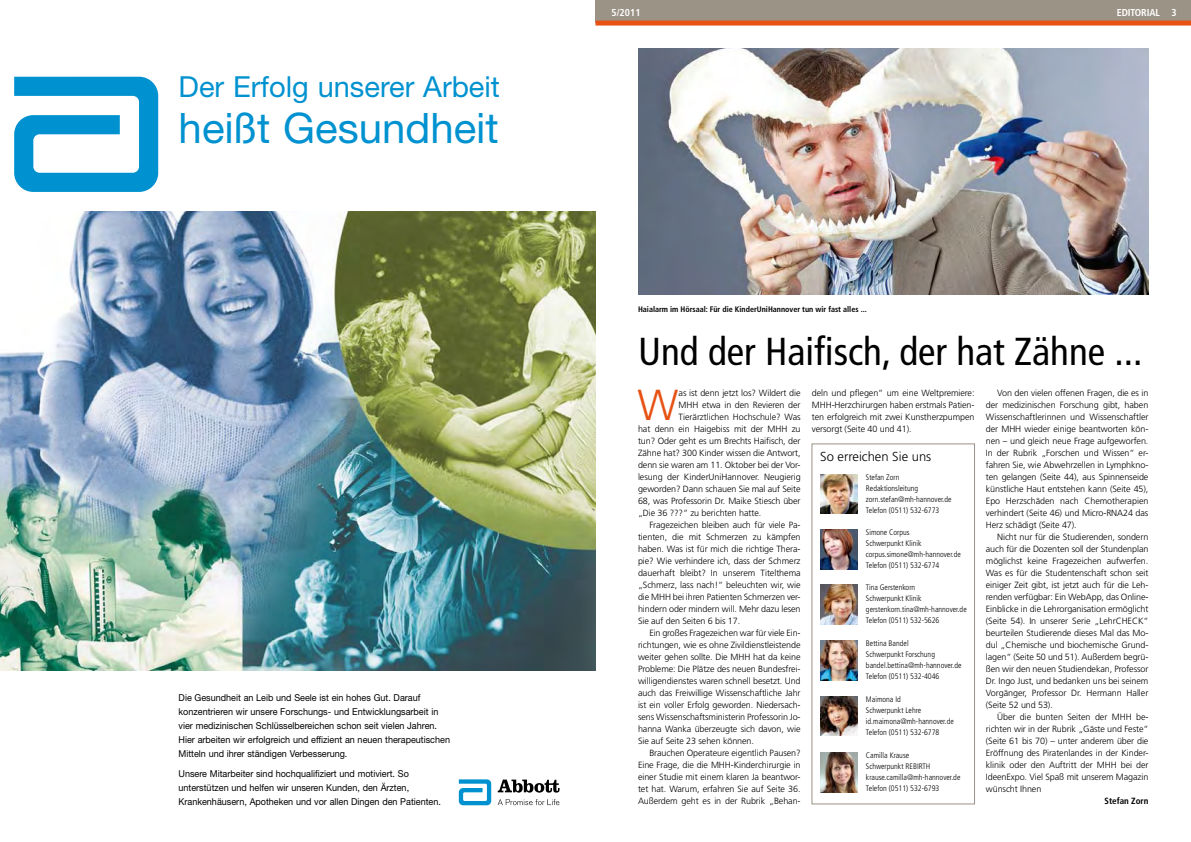
<style>
.page{position:relative;width:1191px;height:842px;background:#fff}
.page>*{position:absolute;margin:0;border:0;box-sizing:border-box;transform-origin:0 0}
.t1{font:300 43.4px "Frutiger";color:#e75113}
.t2{font:42px "Helvetica Neue Roman OV TVEDBB";color:#0092d0}
.t3{font:condensed 39px "Frutiger";color:#000}
.t4{font:29px "Helvetica Neue Roman OV TVEDBB";color:#0092d0}
.t5{font:300 13px "Frutiger";color:#000}
.t6{font:700 condensed 10px "Frutiger";letter-spacing:-.01em;color:#fff}
.t7{font:9.5px/14px "Helvetica Neue Roman OV TVEDBB";color:#000;scale:.95 1}
.t8{font:300 9px/12px "Frutiger";letter-spacing:-.01em;color:#000;text-align:justify}
.t9{font:700 condensed 9px "Frutiger";color:#000}
.t10{font:300 condensed 8px/11px "Frutiger";color:#000}
.t11{font:700 condensed 8px "Frutiger";color:#000}
</style>
<div class="page">
<img style="left:820px;top:474px;width:37px;height:40px">
<img style="left:820px;top:529px;width:37px;height:40px">
<img style="left:820px;top:585px;width:37px;height:40px">
<img style="left:820px;top:641px;width:37px;height:39px">
<img style="left:820px;top:696px;width:37px;height:40px">
<img style="left:820px;top:753px;width:37px;height:39px">
<div style="left:595px;top:0;width:596px;height:23px;background:#9b9386"></div>
<div style="left:595px;top:21px;width:596px;height:5px;background:#e75113"></div>
<img style="left:638px;top:48px;width:510px;height:247px">
<img style="left:0;top:211px;width:595px;height:459px">
<svg style="left:14px;top:77px;width:144px;height:115px"></svg>
<svg style="left:497px;top:799px;width:62px;height:6px"></svg>
<svg style="left:459px;top:779px;width:32px;height:26px"></svg>
<svg style="left:498px;top:780px;width:61px;height:13px"></svg>
<h3 class="t4" style="left:179px;top:70px;width:323px">Der Erfolg unserer Arbeit</h3>
<h2 class="t2" style="left:179px;top:103px;width:322px">heißt Gesundheit</h2>
<p class="t7" style="left:178px;top:691px;width:287px">Die Gesundheit an Leib und Seele ist ein hohes Gut. Darauf konzentrieren wir unsere Forschungs- und Entwicklungsarbeit in vier medizinischen Schlüsselbereichen schon seit vielen Jahren.<br>Hier arbeiten wir erfolgreich und effizient an neuen therapeutischen Mitteln und ihrer ständigen Verbesserung.</p>
<p class="t7" style="left:178px;top:766px;width:278px">Unsere Mitarbeiter sind hochqualifiziert und motiviert. So unterstützen und helfen wir unseren Kunden, den Ärzten,<br>Krankenhäusern, Apotheken und vor allen Dingen den Patienten.</p>
<p class="t6" style="left:611px;top:6px;width:31px">5/2011</p>
<p class="t6" style="left:1116px;top:6px;width:62px">Editorial 3</p>
<p class="t11" style="left:638px;top:304px;width:230px">Haialarm im Hörsaal: Für die KinderUniHannover tun wir fast alles ...</p>
<h3 class="t3" style="left:638px;top:329px;width:506px">Und der Haifisch, der hat Zähne ...</h3>
<h1 class="t1" style="left:637px;top:380px;width:42px">W</h1>
<p class="t8" style="left:678px;top:387px;width:123px">as ist denn jetzt los? Wildert die</p>
<p class="t8" style="left:678px;top:399px;width:123px">MHH etwa in den Revieren der</p>
<p class="t8" style="left:678px;top:411px;width:124px">Tierärztlichen Hochschule? Was</p>
<p class="t8" style="left:638px;top:423px;width:164px">hat denn ein Haigebiss mit der MHH zu</p>
<p class="t8" style="left:638px;top:435px;width:164px">tun? Oder geht es um Brechts Haifisch, der</p>
<p class="t8" style="left:638px;top:447px;width:164px">Zähne hat? 300 Kinder wissen die Antwort,</p>
<p class="t8" style="left:638px;top:459px;width:164px">denn sie waren am 11. Oktober bei der Vor-</p>
<p class="t8" style="left:638px;top:471px;width:164px">lesung der KinderUniHannover. Neugierig</p>
<p class="t8" style="left:638px;top:483px;width:164px">geworden? Dann schauen Sie mal auf Seite</p>
<p class="t8" style="left:638px;top:495px;width:164px">68, was Professorin Dr. Maike Stiesch über</p>
<p class="t8" style="left:638px;top:507px;width:125px">„Die 36 ???“ zu berichten hatte.</p>
<p class="t8" style="left:649px;top:519px;width:153px">Fragezeichen bleiben auch für viele Pa-</p>
<p class="t8" style="left:638px;top:531px;width:164px">tienten, die mit Schmerzen zu kämpfen</p>
<p class="t8" style="left:638px;top:543px;width:164px">haben. Was ist für mich die richtige Thera-</p>
<p class="t8" style="left:638px;top:555px;width:164px">pie? Wie verhindere ich, dass der Schmerz</p>
<p class="t8" style="left:638px;top:567px;width:164px">dauerhaft bleibt? In unserem Titelthema</p>
<p class="t8" style="left:638px;top:579px;width:164px">„Schmerz, lass nach!“ beleuchten wir, wie</p>
<p class="t8" style="left:638px;top:591px;width:164px">die MHH bei ihren Patienten Schmerzen ver-</p>
<p class="t8" style="left:638px;top:603px;width:164px">hindern oder mindern will. Mehr dazu lesen</p>
<p class="t8" style="left:638px;top:615px;width:104px">Sie auf den Seiten 6 bis 17.</p>
<p class="t8" style="left:649px;top:627px;width:153px">Ein großes Fragezeichen war für viele Ein-</p>
<p class="t8" style="left:638px;top:639px;width:164px">richtungen, wie es ohne Zivildienstleistende</p>
<p class="t8" style="left:638px;top:651px;width:164px">weiter gehen sollte. Die MHH hat da keine</p>
<p class="t8" style="left:638px;top:663px;width:164px">Probleme: Die Plätze des neuen Bundesfrei-</p>
<p class="t8" style="left:638px;top:675px;width:164px">willigendienstes waren schnell besetzt. Und</p>
<p class="t8" style="left:638px;top:687px;width:164px">auch das Freiwillige Wissenschaftliche Jahr</p>
<p class="t8" style="left:638px;top:699px;width:164px">ist ein voller Erfolg geworden. Niedersach-</p>
<p class="t8" style="left:638px;top:711px;width:164px">sens Wissenschaftsministerin Professorin Jo-</p>
<p class="t8" style="left:638px;top:723px;width:164px">hanna Wanka überzeugte sich davon, wie</p>
<p class="t8" style="left:638px;top:735px;width:117px">Sie auf Seite 23 sehen können.</p>
<p class="t8" style="left:649px;top:747px;width:153px">Brauchen Operateure eigentlich Pausen?</p>
<p class="t8" style="left:638px;top:759px;width:164px">Eine Frage, die die MHH-Kinderchirurgie in</p>
<p class="t8" style="left:638px;top:771px;width:164px">einer Studie mit einem klaren Ja beantwor-</p>
<p class="t8" style="left:638px;top:783px;width:164px">tet hat. Warum, erfahren Sie auf Seite 36.</p>
<p class="t8" style="left:638px;top:795px;width:164px">Außerdem geht es in der Rubrik „Behan-</p>
<p class="t8" style="left:812px;top:387px;width:164px">deln und pflegen“ um eine Weltpremiere:<br>MHH-Herzchirurgen haben erstmals Patien&shy;ten erfolgreich mit zwei Kunstherzpumpen versorgt (Seite 40 und 41).</p>
<p class="t8" style="left:986px;top:387px;width:164px;text-indent:11px">Von den vielen offenen Fragen, die es in der medizinischen Forschung gibt, haben Wissenschaftlerinnen und Wissenschaftler der MHH wieder einige beantworten kön&shy;nen – und gleich neue Frage aufgeworfen.<br>In der Rubrik „Forschen und Wissen“ er&shy;fahren Sie, wie Abwehrzellen in Lymphkno&shy;ten gelangen (Seite 44), aus Spinnenseide künstliche Haut entstehen kann (Seite 45), Epo Herzschäden nach Chemotherapien verhindert (Seite 46) und Micro-RNA24 das Herz schädigt (Seite 47).</p>
<p class="t8" style="left:986px;top:531px;width:164px;text-indent:11px">Nicht nur für die Studierenden, sondern auch für die Dozenten soll der Stundenplan möglichst keine Fragezeichen aufwerfen.<br>Was es für die Studentenschaft schon seit einiger Zeit gibt, ist jetzt auch für die Leh&shy;renden verfügbar: Ein WebApp, das Online-Einblicke in die Lehrorganisation ermöglicht (Seite 54). In unserer Serie „LehrCHECK“ beurteilen Studierende dieses Mal das Mo&shy;dul „Chemische und biochemische Grund&shy;lagen“ (Seite 50 und 51). Außerdem begrü&shy;ßen wir den neuen Studiendekan, Professor Dr. Ingo Just, und bedanken uns bei seinem Vorgänger, Professor Dr. Hermann Haller (Seite 52 und 53).</p>
<p class="t8" style="left:986px;top:711px;width:164px;text-indent:11px">Über die bunten Seiten der MHH be&shy;richten wir in der Rubrik „Gäste und Feste“ (Seite 61 bis 70) – unter anderem über die Eröffnung des Piratenlandes in der Kinder&shy;klinik oder den Auftritt der MHH bei der IdeenExpo. Viel Spaß mit unserem Magazin wünscht Ihnen</p>
<p class="t9" style="left:1104px;top:795px;width:45px">Stefan Zorn</p>
<h3 class="t5" style="left:820px;top:449px;width:113px">So erreichen Sie uns</h3>
<p class="t10" style="left:866px;top:472px;width:87px">Stefan Zorn<br>Redaktionsleitung zorn.stefan@mh-hannover.de<br>Telefon (0511) 532-6773</p>
<p class="t10" style="left:866px;top:527px;width:96px">Simone Corpus<br>Schwerpunkt Klinik corpus.simone@mh-hannover.de<br>Telefon (0511) 532-6774</p>
<p class="t10" style="left:866px;top:582px;width:102px">Tina Gerstenkorn<br>Schwerpunkt Klinik gerstenkorn.tina@mh-hannover.de<br>Telefon (0511) 532-5626</p>
<p class="t10" style="left:866px;top:638px;width:97px">Bettina Bandel<br>Schwerpunkt Forschung bandel.bettina@mh-hannover.de<br>Telefon (0511) 532-4046</p>
<p class="t10" style="left:866px;top:694px;width:89px">Maimona Id<br>Schwerpunkt Lehre id.maimona@mh-hannover.de<br>Telefon (0511) 532-6778</p>
<p class="t10" style="left:866px;top:750px;width:96px">Camilla Krause<br>Schwerpunkt REBIRTH krause.camilla@mh-hannover.de<br>Telefon (0511) 532-6793</p>
</div>
